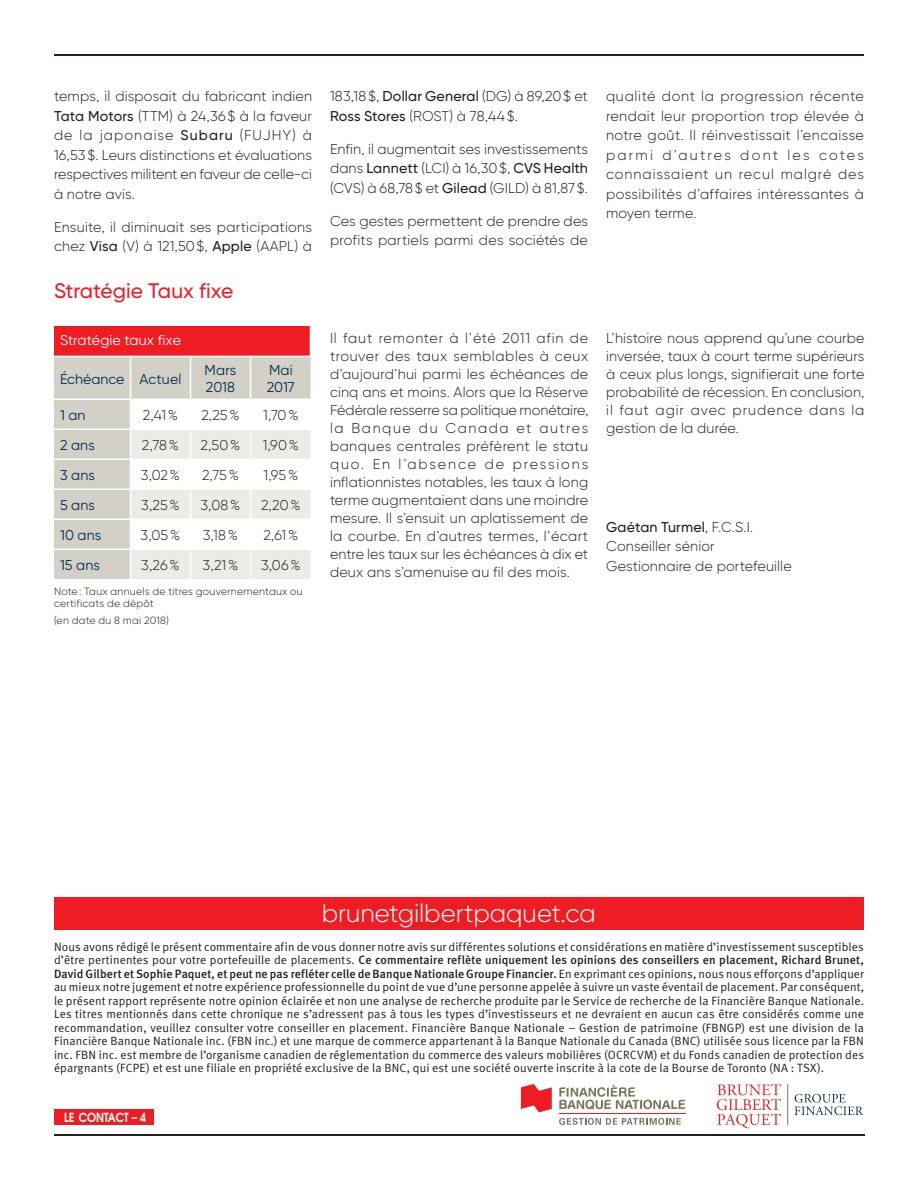
<style>
.page{position:relative;width:918px;height:1188px;background:#fff}
.page>*{position:absolute;margin:0;border:0;box-sizing:border-box;transform-origin:0 0}
.BRO-_7__Body{font:300 25.5px "Gilroy BN";letter-spacing:-.005em;color:#fff}
.BRO-_8__Title_3{font:500 21px "Gilroy BN";letter-spacing:-.005em;color:#ee1d23}
.BRO-_7__Body-2{font:300 14.25px/18px "Gilroy BN";letter-spacing:.01em;color:#231f20;text-align:justify}
.Table_Data{font:300 14.25px "Gilroy BN";letter-spacing:-.005em;color:#231f20}
.Table_Titles{font:14.25px/16.5px "Gilroy BN";letter-spacing:.01em;color:#00314d}
.BRO-_7__Body-3{font:500 14.25px "Gilroy BN";letter-spacing:.015em;color:#231f20}
.Table_Titles_RedCell{font:14.25px "Gilroy BN";letter-spacing:.005em;color:#fff}
.t1{font:600 12.45px "Avant Garde";letter-spacing:-.005em;color:#fff;scale:.87 1}
.BRO-_1__Pagination{font:12px/13.5px "Meta Normal LF";letter-spacing:.015em;color:#231f20;text-align:justify}
.BRO-_7__Body-4{font:300 10.5px/12px "Gilroy BN";letter-spacing:.02em;color:#231f20}
.s1{font-weight:500}
.s2{font-weight:300}
.s3{font-family:"Meta Medium LF"}
</style>
<div class="page">
<hr style="left:54px;top:54px;width:810px;height:2px;background:#231f20">
<div style="left:54px;top:326px;width:256px;height:30px;background:#ee1d23"></div>
<div style="left:54px;top:357px;width:256px;height:222px;background:#d3d0c7"></div>
<hr style="left:130px;top:357px;width:1px;height:42px;background:#fff">
<hr style="left:190px;top:357px;width:1px;height:42px;background:#fff">
<hr style="left:250px;top:357px;width:1px;height:42px;background:#fff">
<hr style="left:54px;top:399px;width:76px;height:1px;background:#fff">
<hr style="left:54px;top:429px;width:76px;height:1px;background:#fff">
<hr style="left:54px;top:459px;width:76px;height:1px;background:#fff">
<hr style="left:54px;top:489px;width:76px;height:1px;background:#fff">
<hr style="left:54px;top:519px;width:76px;height:1px;background:#fff">
<hr style="left:54px;top:549px;width:76px;height:1px;background:#fff">
<svg style="left:130px;top:399px;width:180px;height:180px"></svg>
<svg style="left:717px;top:1084px;width:64px;height:44px"></svg>
<svg style="left:795px;top:1094px;width:68px;height:21px"></svg>
<hr style="left:787px;top:1084px;width:1px;height:41px;background:#78755b">
<svg style="left:559px;top:1085px;width:127px;height:25px"></svg>
<svg style="left:521px;top:1084px;width:31px;height:28px"></svg>
<svg style="left:559px;top:1118px;width:122px;height:7px"></svg>
<hr style="left:559px;top:1113px;width:127px;height:1px;background:#ee1d23">
<div style="left:54px;top:1109px;width:99px;height:16px;background:#ee1d23"></div>
<div style="left:54px;top:897px;width:810px;height:32px;background:#ee1d23"></div>
<hr style="left:54px;top:1134px;width:810px;height:2px;background:#231f20">
<p class="BRO-_7__Body-2" style="left:54px;top:87px;width:260px;line-height:19.5px">temps, il disposait du fabricant indien <span class="s1">Tata Motors</span> (TTM) à 24,36$ à la faveur de la japonaise <span class="s1">Subaru</span> (FUJHY) à 16,53$. Leurs distinctions et évaluations respectives militent en faveur de celle-ci à notre avis.</p>
<p class="BRO-_7__Body-2" style="left:54px;top:217px;width:260px;line-height:19.5px">Ensuite, il diminuait ses participations chez <span class="s1">Visa</span> (V) à 121,50$, <span class="s1">Apple</span> (AAPL) à</p>
<p class="BRO-_8__Title_3" style="left:54px;top:278px;width:181px">Stratégie Taux fixe</p>
<p class="Table_Titles_RedCell" style="left:60px;top:332px;width:123px">Stratégie taux fixe</p>
<p class="Table_Titles" style="left:60px;top:370px;width:66px">Échéance</p>
<p class="Table_Titles" style="left:139px;top:370px;width:44px">Actuel</p>
<p class="Table_Titles" style="left:205px;top:362px;width:33px">Mars<br>2018</p>
<p class="Table_Titles" style="left:267px;top:362px;width:30px">Mai<br>2017</p>
<p class="Table_Titles" style="left:60px;top:407px;width:27px">1 an</p>
<p class="Table_Data" style="left:143px;top:406px;width:37px">2,41%</p>
<p class="Table_Data" style="left:201px;top:406px;width:40px">2,25%</p>
<p class="Table_Data" style="left:263px;top:406px;width:37px">1,70%</p>
<p class="Table_Titles" style="left:60px;top:437px;width:36px">2 ans</p>
<p class="Table_Data" style="left:142px;top:436px;width:39px">2,78%</p>
<p class="Table_Data" style="left:201px;top:436px;width:41px">2,50%</p>
<p class="Table_Data" style="left:263px;top:436px;width:38px">1,90%</p>
<p class="Table_Titles" style="left:60px;top:467px;width:36px">3 ans</p>
<p class="Table_Data" style="left:141px;top:466px;width:41px">3,02%</p>
<p class="Table_Data" style="left:202px;top:466px;width:38px">2,75%</p>
<p class="Table_Data" style="left:263px;top:466px;width:36px">1,95%</p>
<p class="Table_Titles" style="left:60px;top:497px;width:37px">5 ans</p>
<p class="Table_Data" style="left:141px;top:496px;width:40px">3,25%</p>
<p class="Table_Data" style="left:201px;top:496px;width:41px">3,08%</p>
<p class="Table_Data" style="left:261px;top:496px;width:41px">2,20%</p>
<p class="Table_Titles" style="left:60px;top:527px;width:43px">10 ans</p>
<p class="Table_Data" style="left:141px;top:526px;width:41px">3,05%</p>
<p class="Table_Data" style="left:203px;top:526px;width:37px">3,18%</p>
<p class="Table_Data" style="left:263px;top:526px;width:36px">2,61%</p>
<p class="Table_Titles" style="left:60px;top:557px;width:42px">15 ans</p>
<p class="Table_Data" style="left:141px;top:556px;width:40px">3,26%</p>
<p class="Table_Data" style="left:203px;top:556px;width:37px">3,21%</p>
<p class="Table_Data" style="left:261px;top:556px;width:41px">3,06%</p>
<p class="BRO-_7__Body-4" style="left:54px;top:585px;width:250px">Note: Taux annuels de titres gouvernementaux ou certificats de dépôt</p>
<p class="BRO-_7__Body-4" style="left:54px;top:614px;width:116px">(en date du 8 mai 2018)</p>
<p class="BRO-_7__Body-2" style="left:330px;top:87px;width:260px;line-height:19.5px">183,18$, <span class="s1">Dollar General</span> (DG) à 89,20$ et<br><span class="s1">Ross Stores</span> (ROST) à 78,44$.</p>
<p class="BRO-_7__Body-2" style="left:330px;top:139px;width:260px;line-height:19.5px">Enfin, il augmentait ses investissements dans <span class="s1">Lannett</span> (LCI) à 16,30$, <span class="s1">CVS Health </span>(CVS) à 68,78$ et <span class="s1">Gilead</span> (GILD) à 81,87$.</p>
<p class="BRO-_7__Body-2" style="left:330px;top:211px;width:259px;line-height:19.5px">Ces gestes permettent de prendre des profits partiels parmi des sociétés de</p>
<p class="BRO-_7__Body-2" style="left:606px;top:87px;width:260px;line-height:19.5px">qualité dont la progression récente rendait leur proportion trop élevée à notre goût. Il réinvestissait l’encaisse parmi d’autres dont les cotes connaissaient un recul malgré des possibilités d’affaires intéressantes à moyen terme.</p>
<p class="BRO-_7__Body-2" style="left:330px;top:329px;width:260px">Il faut remonter à l’été 2011 afin de trouver des taux semblables à ceux d’aujourd’hui parmi les échéances de cinq ans et moins. Alors que la Réserve Fédérale resserre sa politique monétaire, la Banque du Canada et autres banques centrales préfèrent le statu quo. En l’absence de pressions inflationnistes notables, les taux à long terme augmentaient dans une moindre mesure. Il s’ensuit un aplatissement de la courbe. En d’autres termes, l’écart entre les taux sur les échéances à dix et deux ans s’amenuise au fil des mois.</p>
<p class="BRO-_7__Body-2" style="left:606px;top:329px;width:260px">L’histoire nous apprend qu’une courbe inversée, taux à court terme supérieurs à ceux plus longs, signifierait une forte probabilité de récession. En conclusion, il faut agir avec prudence dans la gestion de la durée.</p>
<p class="BRO-_7__Body-3" style="left:606px;top:518px;width:148px">Gaétan Turmel<span class="s2">, F.C.S.I.</span></p>
<p class="BRO-_7__Body-2" style="left:606px;top:537px;width:110px">Conseiller sénior</p>
<p class="BRO-_7__Body-2" style="left:606px;top:557px;width:187px">Gestionnaire de portefeuille</p>
<p class="BRO-_7__Body" style="left:322px;top:897px;width:276px">brunetgilbertpaquet.ca</p>
<p class="BRO-_1__Pagination" style="left:54px;top:939px;width:812px">Nous avons rédigé le présent commentaire afin de vous donner notre avis sur différentes solutions et considérations en matière d’investissement susceptibles d’être pertinentes pour votre portefeuille de placements. <span class="s3">Ce commentaire reflète uniquement les opinions des conseillers en placement, Richard Brunet, David Gilbert et Sophie Paquet, et peut ne pas refléter celle de Banque Nationale Groupe Financier.</span> En exprimant ces opinions, nous nous efforçons d’appliquer au mieux notre jugement et notre expérience professionnelle du point de vue d’une personne appelée à suivre un vaste éventail de placement. Par conséquent, le présent rapport représente notre opinion éclairée et non une analyse de recherche produite par le Service de recherche de la Financière Banque Nationale.<br>Les titres mentionnés dans cette chronique ne s’adressent pas à tous les types d’investisseurs et ne devraient en aucun cas être considérés comme une recommandation, veuillez consulter votre conseiller en placement. Financière Banque Nationale – Gestion de patrimoine (FBNGP) est une division de la Financière Banque Nationale inc. (FBN inc.) et une marque de commerce appartenant à la Banque Nationale du Canada (BNC) utilisée sous licence par la FBN inc. FBN inc. est membre de l’organisme canadien de réglementation du commerce des valeurs mobilières (OCRCVM) et du Fonds canadien de protection des épargnants (FCPE) et est une filiale en propriété exclusive de la BNC, qui est une société ouverte inscrite à la cote de la Bourse de Toronto (NA : TSX).</p>
<p class="t1" style="left:64px;top:1109px;width:96px">LE CONTACT – 4</p>
</div>
